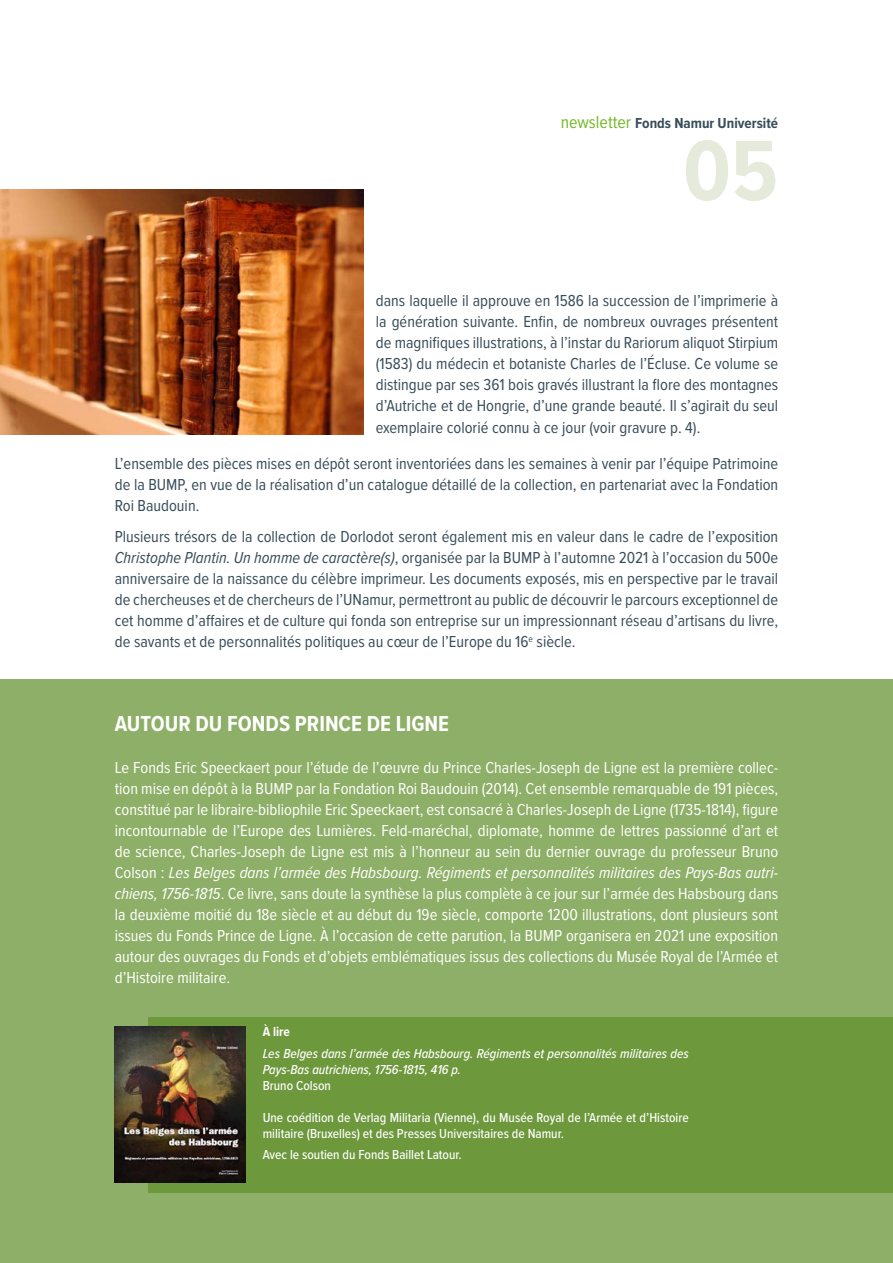
<style>
.page{position:relative;width:893px;height:1263px;background:#fff}
.page>*{position:absolute;margin:0;border:0;box-sizing:border-box;transform-origin:0 0}
.t1{font:700 88.5px "Proxima Nova Cond";color:#e6eada}
.t2{font:700 22.5px "Proxima Nova Cond";color:#fff}
.t3{font:16.5px/21px "Proxima Nova Cond";color:#384d59;text-align:justify}
.t4{font:16.5px/21px "Proxima Nova Cond";color:#fff;text-align:justify}
.t5{font:700 15px "Proxima Nova Cond";color:#384d59}
.t6{font:500 13.5px/16.2px "Proxima Nova Cond";color:#fff}
.t7{font:italic 500 13.5px/16.2px "Proxima Nova Cond";color:#fff}
.t8{font:700 13.5px "Proxima Nova Cond";color:#fff}
.s1{font-weight:400;font-size:18px;color:#76b82a}
.s2{font-style:italic}
</style>
<div class="page">
<div style="left:0;top:679px;width:893px;height:584px;background:#8eaf67"></div>
<div style="left:149px;top:1017px;width:744px;height:176px;background:#6e983c"></div>
<img style="left:0;top:189px;width:363px;height:246px">
<img style="left:115px;top:1027px;width:131px;height:155px">
<p class="t5" style="left:561px;top:112px;width:219px"><span class="s1">newsletter</span> Fonds Namur Université</p>
<h1 class="t1" style="left:683px;top:105px;width:97px">05</h1>
<p class="t3" style="left:376px;top:290px;width:404px">dans laquelle il approuve en 1586 la succession de l’imprimerie à la génération suivante. Enfin, de nombreux ouvrages présentent de magnifiques illustrations, à l’instar du Rariorum aliquot Stirpium (1583) du médecin et botaniste Charles de l’Écluse. Ce volume se distingue par ses 361 bois gravés illustrant la flore des montagnes d’Autriche et de Hongrie, d’une grande beauté. Il s’agirait du seul exemplaire colorié connu à ce jour (voir gravure p. 4).</p>
<p class="t3" style="left:115px;top:452px;width:665px">L’ensemble des pièces mises en dépôt seront inventoriées dans les semaines à venir par l’équipe Patrimoine de la BUMP, en vue de la réalisation d’un catalogue détaillé de la collection, en partenariat avec la Fondation Roi Baudouin.</p>
<p class="t3" style="left:115px;top:525px;width:665px">Plusieurs trésors de la collection de Dorlodot seront également mis en valeur dans le cadre de l’exposition <span class="s2">Christophe Plantin. Un homme de caractère(s)</span>, organisée par la BUMP à l’automne 2021 à l’occasion du 500e anniversaire de la naissance du célèbre imprimeur. Les documents exposés, mis en perspective par le travail de chercheuses et de chercheurs de l’UNamur, permettront au public de découvrir le parcours exceptionnel de cet homme d’affaires et de culture qui fonda son entreprise sur un impressionnant réseau d’artisans du livre, de savants et de personnalités politiques au cœur de l’Europe du 16<sup>e</sup> siècle.</p>
<h2 class="t2" style="left:115px;top:707px;width:336px">AUTOUR DU FONDS PRINCE DE LIGNE</h2>
<p class="t4" style="left:115px;top:756px;width:665px">Le Fonds Eric Speeckaert pour l’étude de l’œuvre du Prince Charles-Joseph de Ligne est la première collec&shy;tion mise en dépôt à la BUMP par la Fondation Roi Baudouin (2014). Cet ensemble remarquable de 191 pièces, constitué par le libraire-bibliophile Eric Speeckaert, est consacré à Charles-Joseph de Ligne (1735-1814), figure incontournable de l’Europe des Lumières. Feld-maréchal, diplomate, homme de lettres passionné d’art et de science, Charles-Joseph de Ligne est mis à l’honneur au sein du dernier ouvrage du professeur Bruno Colson : <span class="s2">Les Belges dans l’armée des Habsbourg. Régiments et personnalités militaires des Pays-Bas autri&shy;chiens, 1756-1815</span>. Ce livre, sans doute la synthèse la plus complète à ce jour sur l’armée des Habsbourg dans la deuxième moitié du 18e siècle et au début du 19e siècle, comporte 1200 illustrations, dont plusieurs sont issues du Fonds Prince de Ligne. À l’occasion de cette parution, la BUMP organisera en 2021 une exposition autour des ouvrages du Fonds et d’objets emblématiques issus des collections du Musée Royal de l’Armée et d’Histoire militaire.</p>
<p class="t8" style="left:263px;top:1021px;width:29px">À lire</p>
<p class="t7" style="left:263px;top:1045px;width:428px">Les Belges dans l’armée des Habsbourg. Régiments et personnalités militaires des<br>Pays-Bas autrichiens, 1756-1815, 416 p.</p>
<p class="t6" style="left:263px;top:1077px;width:70px">Bruno Colson</p>
<p class="t6" style="left:263px;top:1109px;width:428px">Une coédition de Verlag Militaria (Vienne), du Musée Royal de l’Armée et d’Histoire militaire (Bruxelles) et des Presses Universitaires de Namur.</p>
<p class="t6" style="left:263px;top:1146px;width:201px">Avec le soutien du Fonds Baillet Latour.</p>
</div>
